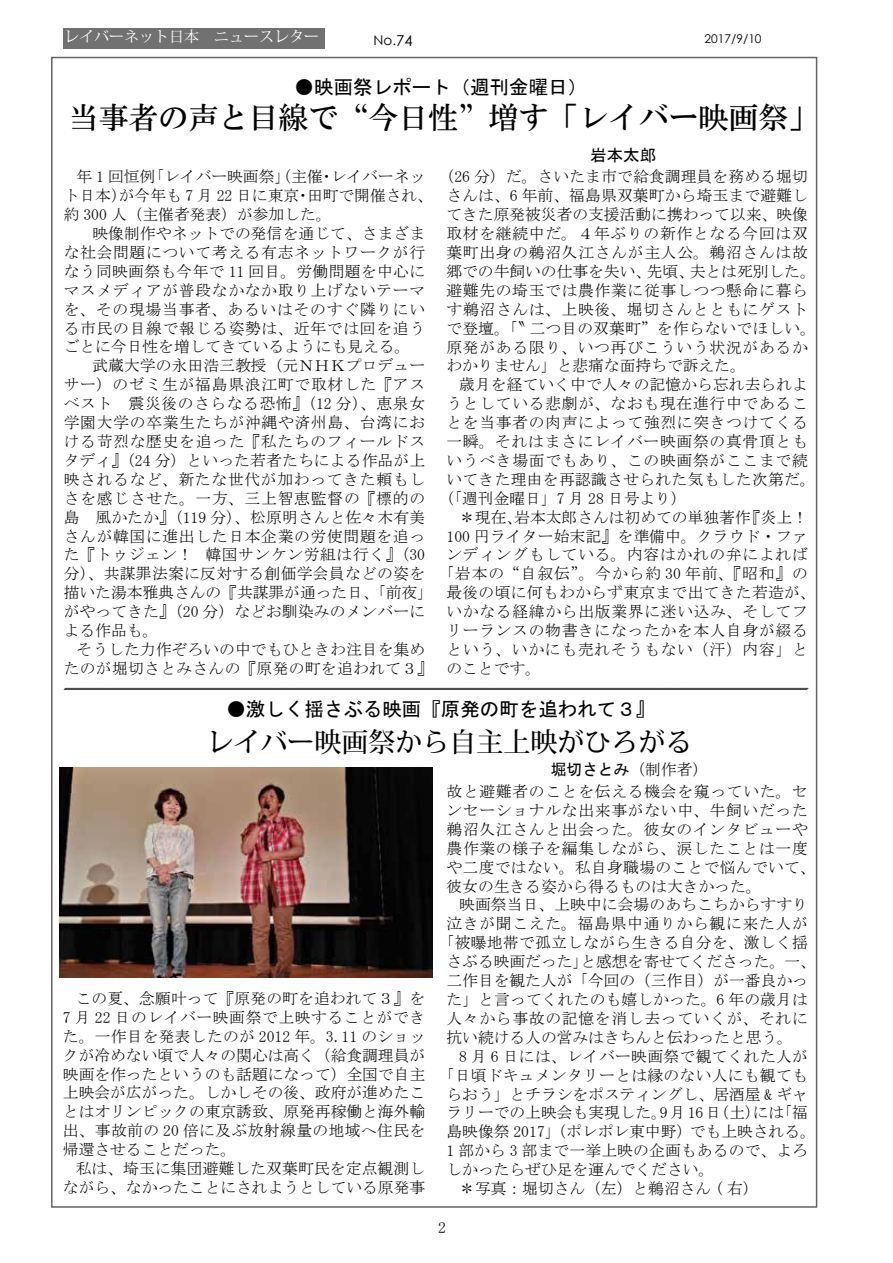
<style>
.page{position:relative;width:893px;height:1263px;background:#fff}
.page>*{position:absolute;margin:0;border:0;box-sizing:border-box;transform-origin:0 0}
.t1{font:30px "HG Mincho B";color:#000}
.t2{font:500 27px "Koz Min Pr 6 N";color:#000}
.t3{font:19.5px "MS Gothic";color:#000}
.t4{font:16.5px "MS Gothic";color:#000}
.t5{font:15.75px/18.9px "MS Mincho";letter-spacing:.02em;color:#000;text-align:justify}
.t6{font:15.75px/18.9px "MS Mincho";letter-spacing:.045em;color:#000}
.t7{font:15.75px/18.9px "MS Mincho";color:#000}
.t8{font:15.75px "MS Mincho";letter-spacing:.05em;color:#000}
.t9{font:15.75px "MS Mincho";letter-spacing:.04em;color:#000}
.t10{font:15.75px "MS Mincho";letter-spacing:.055em;color:#000}
.t11{font:15px "Koz Min Pro";color:#fff}
.t12{font:13.5px "Century Gothic";color:#000}
.t13{font:12px "Century Gothic";color:#000}
.s1{font-size:15px}
.s2{font-family:"MS Gothic"}
</style>
<div class="page">
<div style="left:63px;top:28px;width:261px;height:20px;background:#727171"></div>
<img style="left:59px;top:767px;width:374px;height:210px">
<svg style="left:63px;top:687px;width:746px;height:3px;background:#818181"></svg>
<p class="t11" style="left:64px;top:25px;width:257px">レイバーネット日本　ニュースレター</p>
<p class="t12" style="left:374px;top:31px;width:41px">No.<span class="s1">74</span></p>
<p class="t13" style="left:705px;top:31px;width:59px">2017/9/10</p>
<p class="t3" style="left:295px;top:77px;width:294px">●映画祭レポート（週刊金曜日）</p>
<h1 class="t1" style="left:69px;top:102px;width:751px">当事者の声と目線で“今日性”増す「レイバー映画祭」</h1>
<p class="t4" style="left:590px;top:147px;width:67px">岩本太郎</p>
<p class="t5" style="left:446px;top:167px;width:371px;text-align:left;text-indent:-8px">（26 分）だ。さいたま市で給食調理員を務める堀切さんは、6 年前、福島県双葉町から埼玉まで避難してきた原発被災者の支援活動に携わって以来、映像取材を継続中だ。４年ぶりの新作となる今回は双葉町出身の鵜沼久江さんが主人公。鵜沼さんは故郷での牛飼いの仕事を失い、先頃、夫とは死別した。避難先の埼玉では農作業に従事しつつ懸命に暮らす鵜沼さんは、上映後、堀切さんとともにゲストで登壇。「‶ 二つ目の双葉町”を作らないでほしい。原発がある限り、いつ再びこういう状況があるかわかりません」と悲痛な面持ちで訴えた。</p>
<p class="t5" style="left:459px;top:375px;width:350px">歳月を経ていく中で人々の記憶から忘れ去られよ</p>
<p class="t6" style="left:446px;top:394px;width:363px">うとしている悲劇が、なおも現在進行中であるこ</p>
<p class="t6" style="left:446px;top:413px;width:363px">とを当事者の肉声によって強烈に突きつけてくる</p>
<p class="t6" style="left:446px;top:432px;width:363px">一瞬。それはまさにレイバー映画祭の真骨頂とも</p>
<p class="t6" style="left:446px;top:451px;width:363px">いうべき場面でもあり、この映画祭がここまで続</p>
<p class="t5" style="left:446px;top:470px;width:371px">いてきた理由を再認識させられた気もした次第だ。</p>
<p class="t7" style="left:439px;top:489px;width:250px">（「週刊金曜日」7 月 28 日号より）</p>
<p class="t7" style="left:459px;top:507px;width:350px">＊現在、岩本太郎さんは初めての単独著作『炎上！</p>
<p class="t5" style="left:446px;top:526px;width:363px">100 円ライター始末記』を準備中。クラウド・ファ</p>
<p class="t6" style="left:446px;top:545px;width:363px">ンディングもしている。内容はかれの弁によれば</p>
<p class="t10" style="left:439px;top:566px;width:371px">「岩本の“自叙伝”。今から約 30 年前、『昭和』の</p>
<p class="t5" style="left:446px;top:583px;width:371px">最後の頃に何もわからず東京まで出てきた若造が、</p>
<p class="t6" style="left:446px;top:602px;width:363px">いかなる経緯から出版業界に迷い込み、そしてフ</p>
<p class="t6" style="left:446px;top:621px;width:363px">リーランスの物書きになったかを本人自身が綴る</p>
<p class="t8" style="left:446px;top:641px;width:363px">という、いかにも売れそうもない（汗）内容」と</p>
<p class="t5" style="left:446px;top:659px;width:96px">のことです。</p>
<p class="t7" style="left:64px;top:167px;width:371px;text-indent:13px">年 1 回恒例「レイバー映画祭」（主催・レイバーネット日本）が今年も 7 月 22 日に東京・田町で開催され、約 300 人（主催者発表）が参加した。</p>
<p class="t5" style="left:77px;top:224px;width:350px">　映像制作やネットでの発信を通じて、さまざま</p>
<p class="t6" style="left:64px;top:243px;width:363px">な社会問題について考える有志ネットワークが行</p>
<p class="t5" style="left:64px;top:262px;width:363px">なう同映画祭も今年で 11 回目。労働問題を中心に</p>
<p class="t6" style="left:64px;top:281px;width:363px">マスメディアが普段なかなか取り上げないテーマ</p>
<p class="t8" style="left:64px;top:301px;width:363px">を、その現場当事者、あるいはそのすぐ隣りにい</p>
<p class="t6" style="left:64px;top:318px;width:363px">る市民の目線で報じる姿勢は、近年では回を追う</p>
<p class="t7" style="left:64px;top:337px;width:348px">ごとに今日性を増してきているようにも見える。</p>
<p class="t5" style="left:77px;top:356px;width:350px">　武蔵大学の永田浩三教授（元ＮＨＫプロデュー</p>
<p class="t8" style="left:64px;top:377px;width:363px">サー）のゼミ生が福島県浪江町で取材した『アス</p>
<p class="t9" style="left:64px;top:396px;width:363px">ベスト　震災後のさらなる恐怖』（12 分）、恵泉女</p>
<p class="t6" style="left:64px;top:413px;width:363px">学園大学の卒業生たちが沖縄や済州島、台湾にお</p>
<p class="t6" style="left:64px;top:432px;width:363px">ける苛烈な歴史を追った『私たちのフィールドス</p>
<p class="t5" style="left:64px;top:451px;width:363px">タディ』（24 分）といった若者たちによる作品が上</p>
<p class="t6" style="left:64px;top:470px;width:363px">映されるなど、新たな世代が加わってきた頼もし</p>
<p class="t10" style="left:64px;top:490px;width:363px">さを感じさせた。一方、三上智恵監督の『標的の</p>
<p class="t5" style="left:64px;top:507px;width:363px">島　風かたか』（119 分）、松原明さんと佐々木有美</p>
<p class="t6" style="left:64px;top:526px;width:363px">さんが韓国に進出した日本企業の労使問題を追っ</p>
<p class="t9" style="left:64px;top:547px;width:363px">た『トゥジェン！ 韓国サンケン労組は行く』（30</p>
<p class="t5" style="left:64px;top:564px;width:363px">分）、共謀罪法案に反対する創価学会員などの姿を</p>
<p class="t7" style="left:64px;top:583px;width:371px">描いた湯本雅典さんの『共謀罪が通った日、「前夜」</p>
<p class="t5" style="left:64px;top:602px;width:363px">がやってきた』（20 分）などお馴染みのメンバーに</p>
<p class="t5" style="left:64px;top:621px;width:96px">よる作品も。</p>
<p class="t5" style="left:77px;top:640px;width:350px">そうした力作ぞろいの中でもひときわ注目を集め</p>
<p class="t5" style="left:64px;top:659px;width:371px">たのが堀切さとみさんの『原発の町を追われて３』</p>
<p class="t3" style="left:226px;top:699px;width:430px">●激しく揺さぶる映画『原発の町を追われて３』</p>
<h2 class="t2" style="left:207px;top:727px;width:487px">レイバー映画祭から自主上映がひろがる</h2>
<p class="t5" style="left:63px;top:989px;width:364px;text-indent:13px">この夏、念願叶って『原発の町を追われて３』を7 月 22 日のレイバー映画祭で上映することができた。一作目を発表したのが 2012 年。3.11 のショックが冷めない頃で人々の関心は高く（給食調理員が映画を作ったというのも話題になって）全国で自主上映会が広がった。しかしその後、政府が進めたことはオリンピックの東京誘致、原発再稼働と海外輸出、事故前の 20 倍に及ぶ放射線量の地域へ住民を帰還させることだった。</p>
<p class="t7" style="left:63px;top:1159px;width:364px;text-align:right">私は、埼玉に集団避難した双葉町民を定点観測しながら、なかったことにされようとしている原発事</p>
<p class="t5" style="left:472px;top:759px;width:238px">　　　　　<span class="s2">堀切さとみ</span>（制作者）</p>
<p class="t6" style="left:446px;top:782px;width:371px">故と避難者のことを伝える機会を窺っていた。センセーショナルな出来事がない中、牛飼いだった鵜沼久江さんと出会った。彼女のインタビューや農作業の様子を編集しながら、涙したことは一度や二度ではない。私自身職場のことで悩んでいて、彼女の生きる姿から得るものは大きかった。</p>
<p class="t5" style="left:459px;top:895px;width:350px">映画祭当日、上映中に会場のあちこちからすすり</p>
<p class="t6" style="left:446px;top:914px;width:363px">泣きが聞こえた。福島県中通りから観に来た人が</p>
<p class="t5" style="left:439px;top:933px;width:371px">「被曝地帯で孤立しながら生きる自分を、激しく揺</p>
<p class="t7" style="left:446px;top:952px;width:371px">さぶる映画だった」と感想を寄せてくださった。一、</p>
<p class="t7" style="left:446px;top:971px;width:363px">二作目を観た人が「今回の（三作目）が一番良かっ</p>
<p class="t5" style="left:446px;top:990px;width:363px">た」と言ってくれたのも嬉しかった。6 年の歳月は</p>
<p class="t6" style="left:446px;top:1009px;width:363px">人々から事故の記憶を消し去っていくが、それに</p>
<p class="t7" style="left:446px;top:1028px;width:348px">抗い続ける人の営みはきちんと伝わったと思う。</p>
<p class="t5" style="left:459px;top:1046px;width:350px">8 月 6 日には、レイバー映画祭で観てくれた人が</p>
<p class="t5" style="left:439px;top:1065px;width:371px">「日頃ドキュメンタリーとは縁のない人にも観ても</p>
<p class="t7" style="left:446px;top:1084px;width:363px">らおう」とチラシをポスティングし、居酒屋 &amp; ギャ</p>
<p class="t7" style="left:446px;top:1103px;width:363px">ラリーでの上映会も実現した。9月 16日（土）には「福</p>
<p class="t7" style="left:446px;top:1122px;width:371px">島映像祭 2017」（ポレポレ東中野）でも上映される。</p>
<p class="t5" style="left:446px;top:1141px;width:363px">1 部から 3 部まで一挙上映の企画もあるので、よろ</p>
<p class="t7" style="left:446px;top:1160px;width:269px">しかったらぜひ足を運んでください。</p>
<p class="t7" style="left:459px;top:1179px;width:301px">＊写真：堀切さん（左）と鵜沼さん ( 右）</p>
<p class="t5" style="left:438px;top:1218px;width:9px">2</p>
</div>
